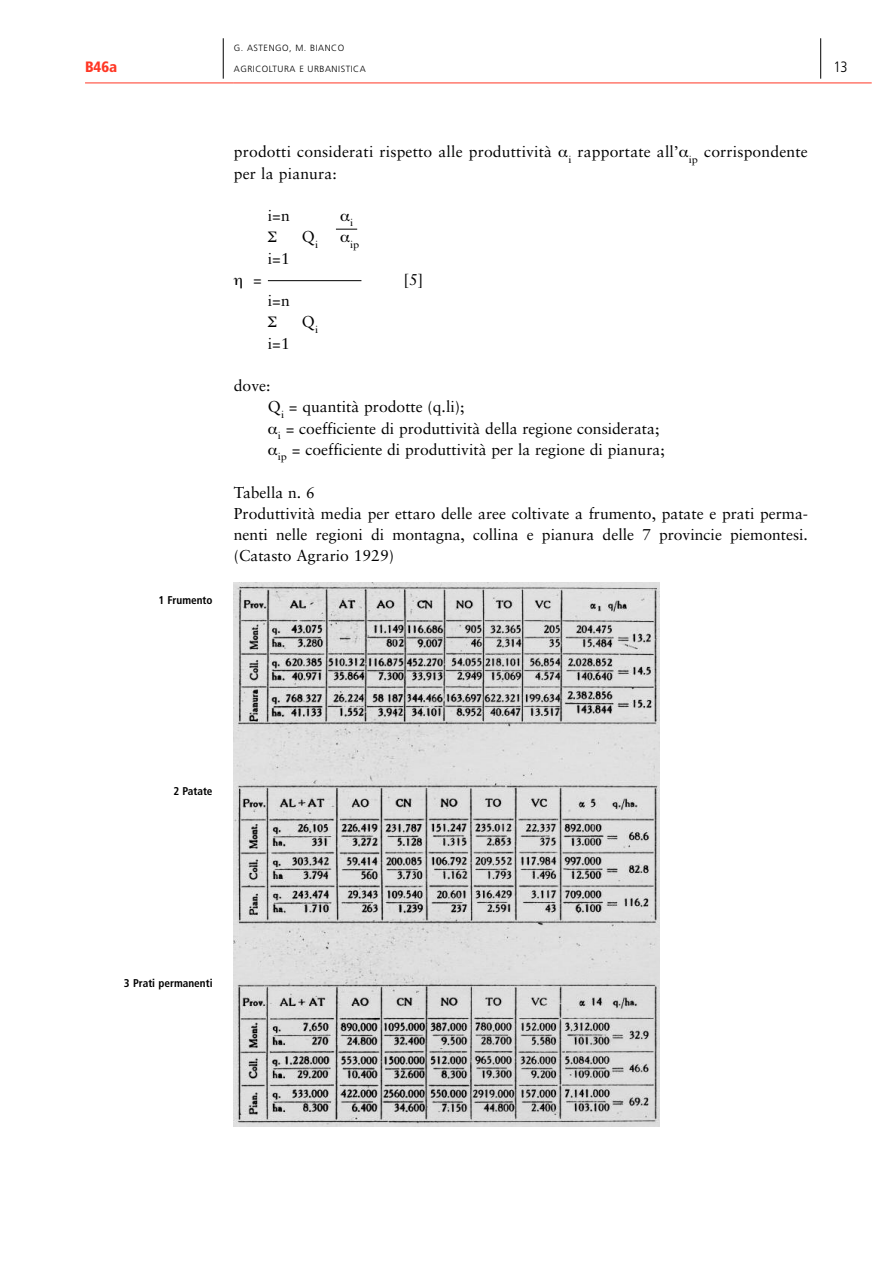
<style>
.page{position:relative;width:893px;height:1263px;background:#fff}
.page>*{position:absolute;margin:0;border:0;box-sizing:border-box;transform-origin:0 0}
.t1{font:15.75px/21.3px "Sabon";color:#000}
.t2{font:900 condensed 15px "Frutiger";color:#ff3725}
.t3{font:300 condensed 15px "Frutiger";color:#000}
.t4{font:700 condensed 11.25px "Frutiger";color:#000}
.t5{font:10.2px "Sabon";color:#000;scale:1.08 1}
.t6{font:300 9px "Frutiger";letter-spacing:.055em;color:#000}
</style>
<div class="page">
<hr style="left:268px;top:280px;width:93px;height:1px;background:#000">
<hr style="left:85px;top:83px;width:149px;height:1px;background:#ff3725">
<hr style="left:234px;top:83px;width:638px;height:1px;background:#ff3725">
<hr style="left:223px;top:38px;width:1px;height:41px;background:#000">
<hr style="left:820px;top:38px;width:1px;height:41px;background:#000">
<img style="left:234px;top:583px;width:425px;height:543px">
<svg style="left:336px;top:229px;width:21px;height:1px"></svg>
<p class="t2" style="left:85px;top:61px;width:34px">B46a</p>
<p class="t6" style="left:234px;top:44px;width:112px">G. ASTENGO, M. BIANCO</p>
<p class="t6" style="left:234px;top:66px;width:133px">AGRICOLTURA E URBANISTICA</p>
<p class="t3" style="left:833px;top:61px;width:16px">13</p>
<p class="t4" style="left:158px;top:595px;width:56px">1 Frumento</p>
<p class="t1" style="left:234px;top:142px;width:576px">prodotti considerati rispetto alle produttività <sub>i</sub> rapportate all’ <sub>ip</sub> corrispondente per la pianura:</p>
<p class="t1" style="left:268px;top:206px;width:23px">i=n</p>
<p class="t5" style="left:350px;top:219px;width:4px">i</p>
<p class="t1" style="left:302px;top:227px;width:18px">Q<sub>i</sub></p>
<p class="t5" style="left:350px;top:240px;width:10px">ip</p>
<p class="t1" style="left:268px;top:249px;width:23px">i=1</p>
<p class="t1" style="left:253px;top:270px;width:10px">=</p>
<p class="t1" style="left:404px;top:270px;width:21px">[5]</p>
<p class="t1" style="left:268px;top:291px;width:23px">i=n</p>
<p class="t1" style="left:302px;top:313px;width:18px">Q<sub>i</sub></p>
<p class="t1" style="left:268px;top:334px;width:23px">i=1</p>
<p class="t1" style="left:234px;top:376px;width:38px">dove:</p>
<p class="t1" style="left:268px;top:398px;width:198px">Q<sub>i</sub> = quantità prodotte (q.li);</p>
<p class="t1" style="left:278px;top:419px;width:383px"><sub>i</sub> = coefficiente di produttività della regione considerata;</p>
<p class="t1" style="left:278px;top:440px;width:388px"><sub>ip</sub> = coefficiente di produttività per la regione di pianura;</p>
<p class="t1" style="left:234px;top:483px;width:576px">Tabella n. 6<br>Produttività media per ettaro delle aree coltivate a frumento, patate e prati perma&shy;nenti nelle regioni di montagna, collina e pianura delle 7 provincie piemontesi. (Catasto Agrario 1929)</p>
<p class="t4" style="left:174px;top:787px;width:41px">2 Patate</p>
<p class="t4" style="left:124px;top:978px;width:90px">3 Prati permanenti</p>
</div>
